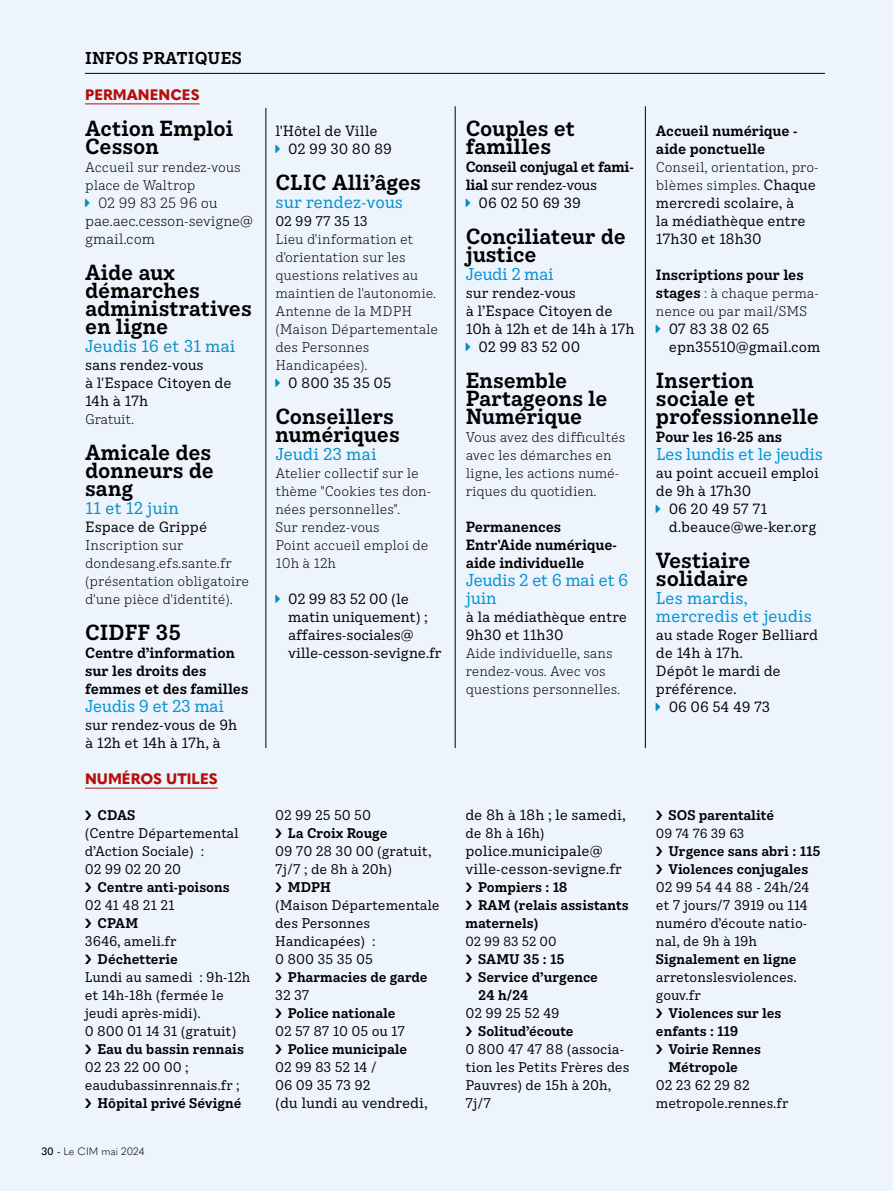
<style>
.page{position:relative;width:893px;height:1191px;background:#edf4fc}
.page>*{position:absolute;margin:0;border:0;box-sizing:border-box;transform-origin:0 0}
.t1{font:600 21px/18px "Ivy Style TW";color:#000}
.t2{font:16.5px/18px "Ivy Style TW";letter-spacing:-.02em;color:#0091d4}
.t3{font:16.5px "Ivy Style TW";letter-spacing:-.01em;color:#068ec2}
.t4{font:16.5px/18px "Ivy Style TW";color:#0091d4}
.t5{font:600 16.5px "Ivy Style TW";letter-spacing:.01em;color:#000}
.t6{font:800 15px "Quasimoda";color:#b60e0b}
.t7{font:14.25px/18px "Ivy Style TW";letter-spacing:-.01em;color:#000}
.t8{font:600 14.25px/18px "Ivy Style TW";letter-spacing:-.01em;color:#000}
.t9{font:300 14.25px/18px "Ivy Style TW";letter-spacing:-.01em;color:#000}
.t10{font:14.25px "Ivy Style TW";letter-spacing:-.035em;color:#000}
.t11{font:300 13.5px/18px "Ivy Style TW";color:#000}
.t12{font:13.5px/18px "Ivy Style TW";color:#000}
.t13{font:600 13.5px/18px "Ivy Style TW";color:#000}
.t14{font:300 13.5px "Ivy Style TW";letter-spacing:-.03em;color:#000}
.t15{font:12.75px "Ivy Style TW";letter-spacing:-.015em;color:#000}
.t16{font:300 10.5px "Quasimoda";color:#000}
.s1{font-weight:500}
.s2{font-weight:600}
.s3{font-weight:400;font-size:14.25px}
.s4{font-weight:600;font-size:14.25px}
</style>
<div class="page">
<hr style="left:85px;top:73px;width:740px;height:1px;background:#000">
<hr style="left:85px;top:104px;width:115px;height:1px;background:#b60e0b">
<hr style="left:85px;top:788px;width:133px;height:1px;background:#b60e0b">
<hr style="left:266px;top:108px;width:1px;height:640px;background:#000">
<hr style="left:455px;top:106px;width:1px;height:642px;background:#000">
<hr style="left:645px;top:106px;width:1px;height:642px;background:#000">
<p class="t5" style="left:85px;top:45px;width:158px">INFOS PRATIQUES</p>
<p class="t6" style="left:85px;top:83px;width:116px">PERMANENCES</p>
<h1 class="t1" style="left:85px;top:118px;width:149px">Action Emploi<br>Cesson</h1>
<p class="t11" style="left:85px;top:157px;width:157px">Accueil sur rendez-vous place de Waltrop</p>
<p class="t9" style="left:85px;top:193px;width:169px;text-indent:13px">02 99 83 25 96 ou pae.aec.cesson-sevigne@ gmail.com</p>
<h1 class="t1" style="left:85px;top:262px;width:168px">Aide aux démarches administratives en ligne</h1>
<p class="t3" style="left:85px;top:334px;width:152px">Jeudis 16 et 31 mai</p>
<p class="t7" style="left:85px;top:355px;width:148px">sans rendez-vous<br>à l'Espace Citoyen de<br>14h à 17h</p>
<p class="t14" style="left:85px;top:409px;width:51px">Gratuit.</p>
<h1 class="t1" style="left:85px;top:442px;width:130px">Amicale des donneurs de sang</h1>
<p class="t3" style="left:85px;top:496px;width:95px">11 et 12 juin</p>
<p class="t7" style="left:85px;top:517px;width:124px">Espace de Grippé</p>
<p class="t11" style="left:85px;top:535px;width:166px">Inscription sur dondesang.efs.sante.fr (présentation obligatoire d'une pièce d'identité).</p>
<h1 class="t1" style="left:85px;top:622px;width:97px">CIDFF 35</h1>
<p class="t8" style="left:85px;top:643px;width:165px">Centre d’information sur les droits des femmes et des familles</p>
<p class="t2" style="left:85px;top:696px;width:140px">Jeudis 9 et 23 mai</p>
<p class="t7" style="left:85px;top:715px;width:154px">sur rendez-vous de 9h à 12h et 14h à 17h, à</p>
<p class="t6" style="left:85px;top:767px;width:134px">NUMÉROS UTILES</p>
<p class="t13" style="left:98px;top:805px;width:39px">CDAS</p>
<p class="t12" style="left:85px;top:823px;width:155px">(Centre Départemental d’Action Sociale) :<br>02 99 02 20 20</p>
<p class="t13" style="left:98px;top:877px;width:134px">Centre anti-poisons</p>
<p class="t12" style="left:85px;top:895px;width:91px">02 41 48 21 21</p>
<p class="t13" style="left:98px;top:913px;width:42px">CPAM</p>
<p class="t12" style="left:85px;top:931px;width:93px">3646, ameli.fr</p>
<p class="t13" style="left:98px;top:949px;width:82px">Déchetterie</p>
<p class="t12" style="left:85px;top:967px;width:167px">Lundi au samedi : 9h-12h et 14h-18h (fermée le jeudi après-midi).<br>0 800 01 14 31 (gratuit)</p>
<p class="t13" style="left:98px;top:1039px;width:148px">Eau du bassin rennais</p>
<p class="t12" style="left:85px;top:1057px;width:156px">02 23 22 00 00 ; eaudubassinrennais.fr ;</p>
<p class="t13" style="left:98px;top:1093px;width:145px">Hôpital privé Sévigné</p>
<p class="t16" style="left:41px;top:1143px;width:104px"><span class="s1">30 -</span> Le CIM mai 2024</p>
<p class="t7" style="left:288px;top:121px;width:105px;text-indent:-13px">l'Hôtel de Ville<br>02 99 30 80 89</p>
<h1 class="t1" style="left:275px;top:172px;width:147px">CLIC Alli’âges</h1>
<p class="t2" style="left:275px;top:192px;width:129px">sur rendez-vous</p>
<p class="t12" style="left:275px;top:211px;width:94px">02 99 77 35 13</p>
<p class="t11" style="left:275px;top:229px;width:164px">Lieu d'information et d'orientation sur les questions relatives au maintien de l'autonomie.<br>Antenne de la MDPH (Maison Départementale des Personnes<br>Handicapées).</p>
<p class="t7" style="left:288px;top:373px;width:105px">0 800 35 35 05</p>
<h1 class="t1" style="left:275px;top:406px;width:126px">Conseillers numériques</h1>
<p class="t3" style="left:275px;top:442px;width:103px">Jeudi 23 mai</p>
<p class="t11" style="left:275px;top:463px;width:157px">Atelier collectif sur le thème "Cookies tes don&shy;nées personnelles".<br>Sur rendez-vous<br>Point accueil emploi de<br>10h à 12h</p>
<p class="t7" style="left:288px;top:589px;width:155px">02 99 83 52 00 (le matin uniquement) ; affaires-sociales@ ville-cesson-sevigne.fr</p>
<h1 class="t1" style="left:466px;top:118px;width:111px">Couples et familles</h1>
<p class="t8" style="left:466px;top:157px;width:170px">Conseil conjugal et fami-</p>
<p class="t10" style="left:466px;top:174px;width:133px"><span class="s2">lial</span> sur rendez-vous</p>
<p class="t7" style="left:478px;top:193px;width:104px">06 02 50 69 39</p>
<h1 class="t1" style="left:466px;top:226px;width:162px">Conciliateur de justice</h1>
<p class="t2" style="left:466px;top:264px;width:90px">Jeudi 2 mai</p>
<p class="t7" style="left:466px;top:283px;width:112px">sur rendez-vous</p>
<p class="t7" style="left:466px;top:301px;width:148px">à l’Espace Citoyen de</p>
<p class="t7" style="left:466px;top:319px;width:170px">10h à 12h et de 14h à 17h</p>
<p class="t7" style="left:478px;top:337px;width:103px">02 99 83 52 00</p>
<h1 class="t1" style="left:466px;top:370px;width:143px">Ensemble<br>Partageons le<br>Numérique</h1>
<p class="t11" style="left:466px;top:427px;width:161px">Vous avez des difficultés avec les démarches en ligne, les actions numé&shy;riques du quotidien.</p>
<p class="t8" style="left:466px;top:517px;width:153px">Permanences<br>Entr'Aide numérique&shy;aide individuelle</p>
<p class="t2" style="left:466px;top:570px;width:164px">Jeudis 2 et 6 mai et 6 juin</p>
<p class="t7" style="left:466px;top:607px;width:163px">à la médiathèque entre<br>9h30 et 11h30</p>
<p class="t11" style="left:466px;top:643px;width:156px">Aide individuelle, sans rendez-vous. Avec vos questions personnelles.</p>
<p class="t8" style="left:656px;top:121px;width:143px">Accueil numérique - aide ponctuelle</p>
<p class="t11" style="left:656px;top:157px;width:164px">Conseil, orientation, pro&shy;blèmes simples. <span class="s3">Chaque</span></p>
<p class="t7" style="left:656px;top:193px;width:151px">mercredi scolaire, à la médiathèque entre<br>17h30 et 18h30</p>
<p class="t8" style="left:656px;top:265px;width:149px">Inscriptions pour les</p>
<p class="t11" style="left:656px;top:283px;width:165px"><span class="s4">stages</span> : à chaque perma&shy;nence ou par mail/SMS</p>
<p class="t7" style="left:669px;top:319px;width:153px">07 83 38 02 65 epn35510@gmail.com</p>
<h1 class="t1" style="left:656px;top:370px;width:164px">Insertion sociale et professionnelle</h1>
<p class="t8" style="left:656px;top:427px;width:128px">Pour les 16-25 ans</p>
<p class="t2" style="left:656px;top:444px;width:168px">Les lundis et le jeudis</p>
<p class="t7" style="left:656px;top:463px;width:165px">au point accueil emploi</p>
<p class="t7" style="left:656px;top:481px;width:97px">de 9h à 17h30</p>
<p class="t7" style="left:669px;top:499px;width:100px">06 20 49 57 71</p>
<p class="t7" style="left:669px;top:517px;width:149px">d.beauce@we-ker.org</p>
<h1 class="t1" style="left:656px;top:550px;width:96px">Vestiaire solidaire</h1>
<p class="t4" style="left:656px;top:588px;width:158px">Les mardis, mercredis et jeudis</p>
<p class="t7" style="left:656px;top:625px;width:164px">au stade Roger Belliard</p>
<p class="t7" style="left:656px;top:643px;width:89px">de 14h à 17h.</p>
<p class="t7" style="left:656px;top:661px;width:126px">Dépôt le mardi de</p>
<p class="t7" style="left:656px;top:679px;width:82px">préférence.</p>
<p class="t7" style="left:669px;top:697px;width:103px">06 06 54 49 73</p>
<p class="t12" style="left:275px;top:805px;width:98px">02 99 25 50 50</p>
<p class="t13" style="left:288px;top:823px;width:101px">La Croix Rouge</p>
<p class="t12" style="left:275px;top:841px;width:158px">09 70 28 30 00 (gratuit,<br>7j/7 ; de 8h à 20h)</p>
<p class="t13" style="left:288px;top:877px;width:45px">MDPH</p>
<p class="t12" style="left:275px;top:895px;width:166px">(Maison Départementale des Personnes<br>Handicapées) :<br>0 800 35 35 05</p>
<p class="t13" style="left:288px;top:967px;width:141px">Pharmacies de garde</p>
<p class="t12" style="left:275px;top:985px;width:36px">32 37</p>
<p class="t13" style="left:288px;top:1003px;width:109px">Police nationale</p>
<p class="t12" style="left:275px;top:1021px;width:131px">02 57 87 10 05 ou 17</p>
<p class="t13" style="left:288px;top:1039px;width:121px">Police municipale</p>
<p class="t12" style="left:275px;top:1057px;width:103px">02 99 83 52 14 /<br>06 09 35 73 92</p>
<p class="t7" style="left:275px;top:1093px;width:154px">(du lundi au vendredi,</p>
<p class="t7" style="left:466px;top:805px;width:162px">de 8h à 18h ; le samedi,</p>
<p class="t12" style="left:466px;top:823px;width:81px">de 8h à 16h)</p>
<p class="t7" style="left:466px;top:841px;width:158px">police.municipale@ ville-cesson-sevigne.fr</p>
<p class="t13" style="left:478px;top:877px;width:91px">Pompiers : 18</p>
<p class="t13" style="left:478px;top:895px;width:152px">RAM (relais assistants</p>
<p class="t13" style="left:466px;top:913px;width:75px">maternels)</p>
<p class="t15" style="left:466px;top:932px;width:92px">02 99 83 52 00</p>
<p class="t13" style="left:478px;top:949px;width:121px">SAMU 35 : 15<br>Service d’urgence<br>24 h/24</p>
<p class="t12" style="left:466px;top:1003px;width:96px">02 99 25 52 49</p>
<p class="t13" style="left:478px;top:1021px;width:97px">Solitud’écoute</p>
<p class="t12" style="left:466px;top:1039px;width:165px">0 800 47 47 88 (associa&shy;tion les Petits Frères des<br>Pauvres) de 15h à 20h,<br>7j/7</p>
<p class="t13" style="left:669px;top:805px;width:107px">SOS parentalité</p>
<p class="t15" style="left:656px;top:824px;width:90px">09 74 76 39 63</p>
<p class="t13" style="left:669px;top:841px;width:154px">Urgence sans abri : 115<br>Violences conjugales</p>
<p class="t12" style="left:656px;top:877px;width:155px">02 99 54 44 88 - 24h/24 et 7 jours/7 3919 ou 114 numéro d’écoute natio&shy;nal, de 9h à 19h</p>
<p class="t13" style="left:656px;top:949px;width:142px">Signalement en ligne</p>
<p class="t12" style="left:656px;top:967px;width:142px">arretonslesviolences. gouv.fr</p>
<p class="t13" style="left:669px;top:1003px;width:114px">Violences sur les</p>
<p class="t13" style="left:656px;top:1021px;width:84px">enfants : 119</p>
<p class="t13" style="left:669px;top:1039px;width:94px">Voirie Rennes</p>
<p class="t13" style="left:669px;top:1057px;width:71px">Métropole</p>
<p class="t12" style="left:656px;top:1075px;width:134px">02 23 62 29 82 metropole.rennes.fr</p>
</div>
